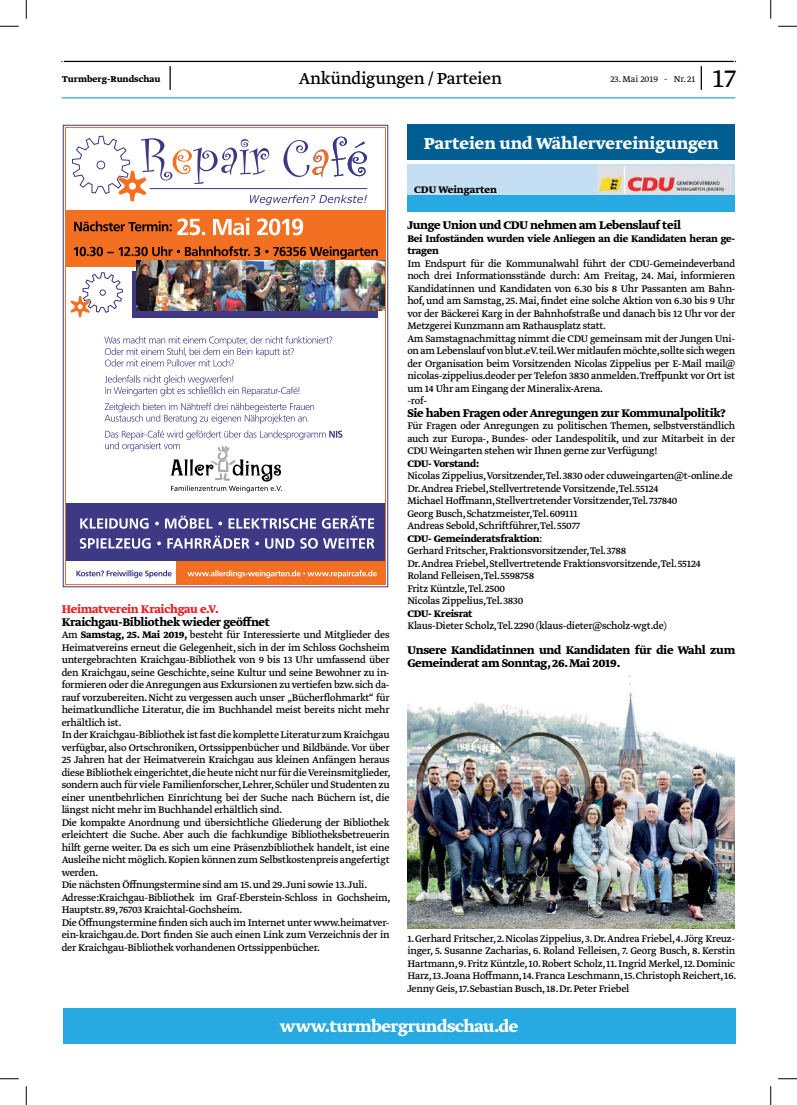
<style>
.page{position:relative;width:797px;height:1105px;background:#fff}
.page>*{position:absolute;margin:0;border:0;box-sizing:border-box;transform-origin:0 0}
.t1{font:300 30px "Greta Text Std";color:#000}
.t2{font:700 18.75px "Greta Text Std";color:#fff}
.t3{font:700 18.75px "Greta Text Std";letter-spacing:-.02em;color:#fff}
.t4{font:18.75px "Greta Text Std";letter-spacing:-.015em;color:#000}
.t5{font:700 13.12px/12.5px "Greta Text Std";letter-spacing:-.02em;color:#000}
.t6{font:700 13.12px "Greta Text Std";letter-spacing:-.02em;color:#ed1d24}
.t7{font:11.25px/12.5px "Greta Text Std";letter-spacing:-.02em;color:#000}
.t8{font:700 11.25px/12.5px "Greta Text Std";letter-spacing:-.02em;color:#000}
.t9{font:700 11.25px "Greta Text Std";color:#000}
.t10{font:700 10px "Greta Text Std";color:#000}
.t11{font:300 10px "Greta Text Std";color:#000}
.s1{font-weight:700}
</style>
<div class="page">
<hr style="left:62px;top:97px;width:673px;height:1px;background:#27aae1">
<hr style="left:64px;top:61px;width:669px;height:1px;background:#000">
<hr style="left:700px;top:66px;width:2px;height:24px;background:#000">
<hr style="left:169px;top:66px;width:2px;height:24px;background:#000">
<div style="left:176px;top:561px;width:210px;height:24px;background:#f36f21"></div>
<div style="left:65px;top:503px;width:321px;height:58px;background:#3d3984"></div>
<svg style="left:76px;top:570px;width:96px;height:8px"></svg>
<svg style="left:187px;top:570px;width:190px;height:8px"></svg>
<svg style="left:80px;top:536px;width:294px;height:13px"></svg>
<svg style="left:80px;top:516px;width:294px;height:13px"></svg>
<div style="left:65px;top:210px;width:321px;height:56px;background:#f36f21"></div>
<div style="left:132px;top:271px;width:246px;height:46px;background:#3d3984"></div>
<img style="left:136px;top:261px;width:248px;height:50px">
<svg style="left:74px;top:246px;width:304px;height:13px"></svg>
<div style="left:63px;top:125px;width:325px;height:462px;border:1px solid #3d3984"></div>
<div style="left:65px;top:127px;width:321px;height:458px;border:1px solid #f36f21"></div>
<svg style="left:70px;top:272px;width:53px;height:45px"></svg>
<svg style="left:72px;top:136px;width:295px;height:69px"></svg>
<svg style="left:105px;top:430px;width:237px;height:62px"></svg>
<svg style="left:104px;top:403px;width:210px;height:21px"></svg>
<svg style="left:105px;top:375px;width:194px;height:21px"></svg>
<svg style="left:104px;top:336px;width:228px;height:30px"></svg>
<svg style="left:74px;top:218px;width:229px;height:17px"></svg>
<div style="left:407px;top:164px;width:328px;height:48px;background:#c4dff4"></div>
<div style="left:407px;top:195px;width:328px;height:17px;background:#27aae1"></div>
<img style="left:597px;top:166px;width:134px;height:27px">
<div style="left:407px;top:125px;width:328px;height:35px;background:#005e92"></div>
<img style="left:407px;top:674px;width:327px;height:254px">
<div style="left:63px;top:1008px;width:672px;height:35px;background:#27aae1"></div>
<svg style="left:0;top:25px;width:19px;height:2px"></svg>
<svg style="left:778px;top:25px;width:19px;height:2px"></svg>
<svg style="left:0;top:1078px;width:19px;height:1px"></svg>
<svg style="left:778px;top:1078px;width:19px;height:1px"></svg>
<svg style="left:25px;top:0;width:2px;height:19px"></svg>
<svg style="left:25px;top:1086px;width:2px;height:19px"></svg>
<svg style="left:770px;top:0;width:1px;height:19px"></svg>
<svg style="left:770px;top:1086px;width:1px;height:19px"></svg>
<p class="t10" style="left:62px;top:73px;width:100px">Turmberg-Rundschau</p>
<h2 class="t4" style="left:299px;top:68px;width:205px">Ankündigungen / Parteien</h2>
<p class="t11" style="left:610px;top:73px;width:87px">23. Mai 2019 - Nr. 21</p>
<h1 class="t1" style="left:712px;top:60px;width:25px">17</h1>
<h2 class="t2" style="left:424px;top:132px;width:296px">Parteien und Wählervereinigungen</h2>
<p class="t9" style="left:414px;top:183px;width:84px">CDU Weingarten</p>
<p class="t5" style="left:407px;top:220px;width:275px">Junge Union und CDU nehmen am Lebenslauf teil</p>
<p class="t8" style="left:407px;top:233px;width:329px">Bei Infoständen wurden viele Anliegen an die Kandidaten heran ge&shy;tragen</p>
<p class="t7" style="left:407px;top:258px;width:329px">Im Endspurt für die Kommunalwahl führt der CDU-Gemeindeverband noch drei Informationsstände durch: Am Freitag, 24. Mai, informieren Kandidatinnen und Kandidaten von 6.30 bis 8 Uhr Passanten am Bahn&shy;hof, und am Samstag, 25. Mai, findet eine solche Aktion von 6.30 bis 9 Uhr vor der Bäckerei Karg in der Bahnhofstraße und danach bis 12 Uhr vor der Metzgerei Kunzmann am Rathausplatz statt.<br>Am Samstagnachmittag nimmt die CDU gemeinsam mit der Jungen Uni&shy;on am Lebenslauf von blut.eV.teil.Wer mitlaufen möchte,sollte sich wegen der Organisation beim Vorsitzenden Nicolas Zippelius per E-Mail mail@ nicolas-zippelius.deoder per Telefon 3830 anmelden.Treffpunkt vor Ort ist um 14 Uhr am Eingang der Mineralix-Arena.<br>-rof-</p>
<p class="t5" style="left:407px;top:407px;width:320px">Sie haben Fragen oder Anregungen zur Kommunalpolitik?</p>
<p class="t7" style="left:407px;top:420px;width:329px;text-align:justify">Für Fragen oder Anregungen zu politischen Themen, selbstverständlich auch zur Europa-, Bundes- oder Landespolitik, und zur Mitarbeit in der CDU Weingarten stehen wir Ihnen gerne zur Verfügung!</p>
<p class="t8" style="left:407px;top:458px;width:73px">CDU- Vorstand:</p>
<p class="t7" style="left:407px;top:470px;width:327px">Nicolas Zippelius,Vorsitzender,Tel. 3830 oder cduweingarten@t-online.de Dr.Andrea Friebel, Stellvertretende Vorsitzende,Tel. 55124<br>Michael Hoffmann, Stellvertretender Vorsitzender,Tel. 737840<br>Georg Busch, Schatzmeister,Tel. 609111<br>Andreas Sebold, Schriftführer,Tel. 55077<br><span class="s1">CDU- Gemeinderatsfraktion</span>:<br>Gerhard Fritscher, Fraktionsvorsitzender,Tel. 3788<br>Dr.Andrea Friebel, Stellvertretende Fraktionsvorsitzende,Tel. 55124<br>Roland Felleisen,Tel. 5598758<br>Fritz Küntzle,Tel. 2500<br>Nicolas Zippelius,Tel. 3830</p>
<p class="t8" style="left:407px;top:608px;width:67px">CDU- Kreisrat</p>
<p class="t7" style="left:407px;top:620px;width:261px">Klaus-Dieter Scholz,Tel. 2290 (klaus-dieter@scholz-wgt.de)</p>
<p class="t5" style="left:407px;top:645px;width:329px">Unsere Kandidatinnen und Kandidaten für die Wahl zum<br>Gemeinderat am Sonntag, 26. Mai 2019.</p>
<p class="t6" style="left:62px;top:601px;width:158px">Heimatverein Kraichgau e.V.</p>
<p class="t5" style="left:62px;top:616px;width:210px">Kraichgau-Bibliothek wieder geöffnet</p>
<p class="t7" style="left:62px;top:629px;width:330px">Am <span class="s1">Samstag, 25. Mai 2019,</span> besteht für Interessierte und Mitglieder des Heimatvereins erneut die Gelegenheit, sich in der im Schloss Gochsheim untergebrachten Kraichgau-Bibliothek von 9 bis 13 Uhr umfassend über den Kraichgau, seine Geschichte, seine Kultur und seine Bewohner zu in&shy;formieren oder die Anregungen aus Exkursionen zu vertiefen bzw. sich da&shy;rauf vorzubereiten. Nicht zu vergessen auch unser „Bücherflohmarkt“ für heimatkundliche Literatur, die im Buchhandel meist bereits nicht mehr erhältlich ist.<br>In der Kraichgau-Bibliothek ist fast die komplette Literatur zum Kraichgau verfügbar, also Ortschroniken, Ortssippenbücher und Bildbände. Vor über 25 Jahren hat der Heimatverein Kraichgau aus kleinen Anfängen heraus diese Bibliothek eingerichtet,die heute nicht nur für die Vereinsmitglieder, sondern auch für viele Familienforscher, Lehrer, Schüler und Studenten zu einer unentbehrlichen Einrichtung bei der Suche nach Büchern ist, die längst nicht mehr im Buchhandel erhältlich sind.<br>Die kompakte Anordnung und übersichtliche Gliederung der Bibliothek erleichtert die Suche. Aber auch die fachkundige Bibliotheksbetreuerin hilft gerne weiter. Da es sich um eine Präsenzbibliothek handelt, ist eine Ausleihe nicht möglich.Kopien können zum Selbstkostenpreis angefertigt werden.<br>Die nächsten Öffnungstermine sind am 15. und 29. Juni sowie 13. Juli.<br>Adresse:Kraichgau-Bibliothek im Graf-Eberstein-Schloss in Gochsheim, Hauptstr. 89, 76703 Kraichtal-Gochsheim.<br>Die Öffnungstermine finden sich auch im Internet unter www.heimatver&shy;ein-kraichgau.de. Dort finden Sie auch einen Link zum Verzeichnis der in der Kraichgau-Bibliothek vorhandenen Ortssippenbücher.</p>
<p class="t7" style="left:407px;top:933px;width:330px;text-align:justify">1. Gerhard Fritscher, 2. Nicolas Zippelius, 3. Dr.Andrea Friebel, 4. Jörg Kreuz&shy;inger, 5. Susanne Zacharias, 6. Roland Felleisen, 7. Georg Busch, 8. Kerstin Hartmann, 9. Fritz Küntzle, 10. Robert Scholz, 11. Ingrid Merkel, 12. Dominic Harz,13.Joana Hoffmann,14.Franca Leschmann,15.Christoph Reichert,16.<br>Jenny Geis, 17. Sebastian Busch, 18. Dr. Peter Friebel</p>
<h2 class="t3" style="left:280px;top:1016px;width:240px">www.turmbergrundschau.de</h2>
</div>
